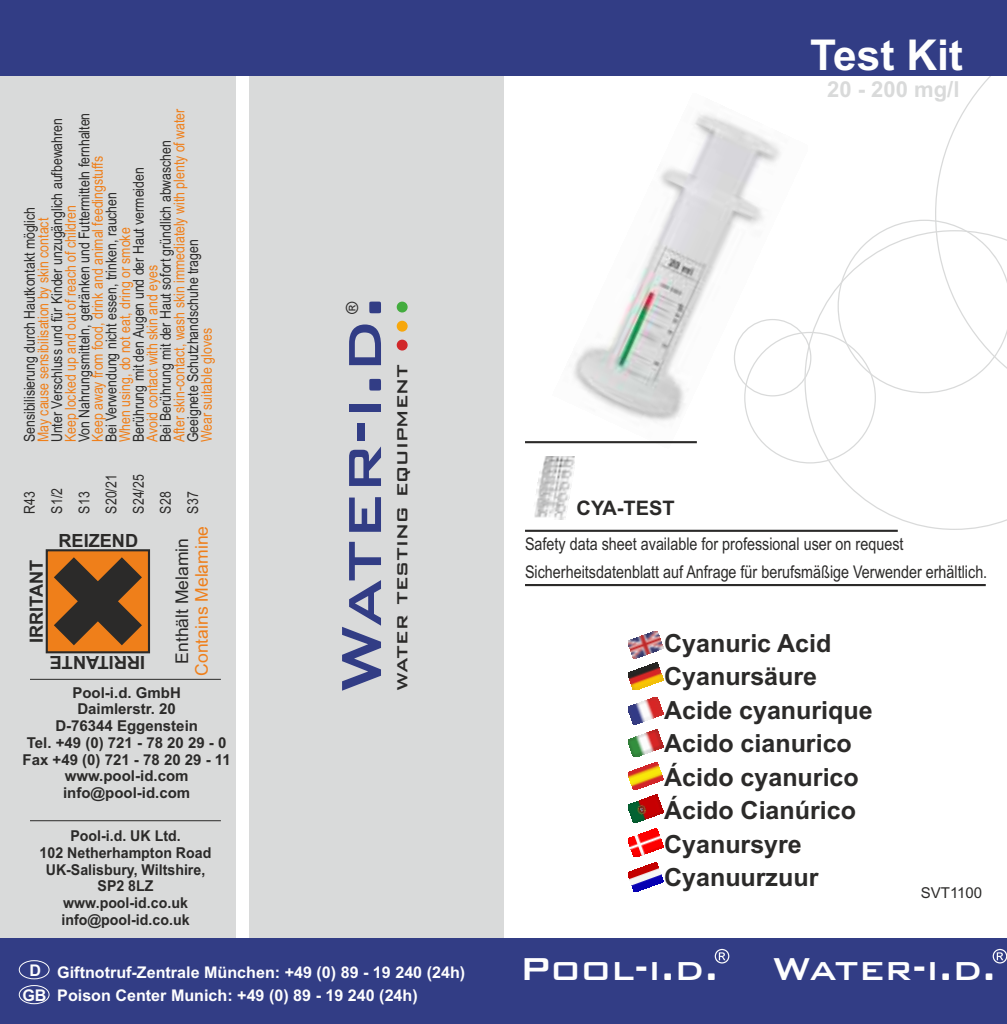
<style>
.page{position:relative;width:1007px;height:1024px;background:#fff}
.page>*{position:absolute;margin:0;border:0;box-sizing:border-box;transform-origin:0 0}
.t1{font:500 75.5px "Bank Gothic BT";letter-spacing:-.025em;color:#323d85}
.t2{font:700 42.5px "Arial";color:#fefefe}
.t3{font:500 42.25px "Bank Gothic BT";color:#fefefe}
.t4{font:700 25px/33.5px "Arial";color:#2b2a29}
.t5{font:500 23.75px "Bank Gothic BT";color:#2b2a29}
.t6{font:700 22px "Arial";color:#d9dada}
.t7{font:700 20px "Arial";color:#2b2a29}
.t8{font:700 18.25px "Arial";color:#2b2a29}
.t9{font:17.5px/27.8px "Arial Narrow";color:#2b2a29}
.t10{font:17.5px "Arial";color:#ef7f1a}
.t11{font:17.5px "Arial";color:#2b2a29}
.t12{font:16.75px "Arial";color:#2b2a29}
.t13{font:700 16px/23.5px "Arial";color:#fefefe}
.t14{font:15px "Arial Narrow";color:#2b2a29}
.t15{font:15px "Arial Narrow";color:#ef7f1a}
.t16{font:700 15px/16.8px "Arial";color:#2b2a29;text-align:center}
.t17{font:700 15px/16.8px "Arial";color:#2b2a29;text-align:center;scale:.94 1}
.t18{font:15px "Arial";color:#2b2a29}
</style>
<div class="page">
<div style="left:248px;top:47px;width:255px;height:898px;background:#d9dada"></div>
<div style="left:0;top:47px;width:235px;height:898px;background:#d9dada"></div>
<img style="left:628px;top:631px;width:35px;height:27px">
<img style="left:628px;top:663px;width:35px;height:27px">
<img style="left:628px;top:697px;width:35px;height:27px">
<img style="left:628px;top:729px;width:35px;height:28px">
<img style="left:628px;top:762px;width:35px;height:28px">
<img style="left:628px;top:828px;width:35px;height:29px">
<img style="left:628px;top:795px;width:35px;height:28px">
<img style="left:628px;top:862px;width:35px;height:30px">
<hr style="left:30px;top:820px;width:191px;height:1px;background:#2b2a29">
<hr style="left:30px;top:679px;width:191px;height:1px;background:#2b2a29">
<img style="left:534px;top:456px;width:40px;height:63px">
<hr style="left:525px;top:530px;width:372px;height:2px;background:#2b2a29">
<hr style="left:525px;top:584px;width:460px;height:2px;background:#2b2a29">
<svg style="left:804px;top:287px;width:202px;height:243px"></svg>
<svg style="left:45px;top:549px;width:106px;height:105px;background:#8c5625"></svg>
<svg style="left:837px;top:76px;width:169px;height:317px"></svg>
<img style="left:552px;top:114px;width:255px;height:335px">
<hr style="left:525px;top:441px;width:171px;height:2px;background:#2b2a29">
<div style="left:0;top:938px;width:1006px;height:86px;background:#323d85"></div>
<div style="left:19px;top:960px;width:30px;height:19px;border:1px solid #fefefe;border-radius:50%"></div>
<div style="left:19px;top:985px;width:30px;height:19px;border:1px solid #fefefe;border-radius:50%"></div>
<svg style="left:714px;top:949px;width:15px;height:14px"></svg>
<svg style="left:992px;top:949px;width:14px;height:14px"></svg>
<div style="left:0;top:0;width:1006px;height:76px;background:#323d85"></div>
<div style="left:396px;top:340px;width:11px;height:11px;background:#d1272a;border:1px solid #d1272a;border-radius:50%"></div>
<div style="left:396px;top:321px;width:11px;height:11px;background:#f7a70c;border:1px solid #f7a70c;border-radius:50%"></div>
<div style="left:396px;top:302px;width:11px;height:10px;background:#43ac3e;border:1px solid #43ac3e;border-radius:50%"></div>
<h2 class="t2" style="left:810px;top:39px;width:154px">Test Kit</h2>
<p class="t15" style="left:173px;top:442px;width:335px;rotate:-90deg">After skin-contact, wash skin immediately with plenty of water</p>
<p class="t14" style="left:78px;top:442px;width:331px;rotate:-90deg">Von Nahrungsmitteln, getränken und Futtermitteln fernhalten</p>
<p class="t14" style="left:51px;top:442px;width:326px;rotate:-90deg">Unter Verschluss und für Kinder unzugänglich aufbewahren</p>
<p class="t14" style="left:160px;top:442px;width:304px;rotate:-90deg">Bei Berührung mit der Haut sofort gründlich abwaschen</p>
<p class="t15" style="left:92px;top:442px;width:288px;rotate:-90deg">Keep away from food, drink and animal feedingstuffs</p>
<p class="t14" style="left:106px;top:513px;width:40px;rotate:-90deg">S20/21</p>
<p class="t14" style="left:133px;top:442px;width:276px;rotate:-90deg">Berührung mit den Augen und der Haut vermeiden</p>
<p class="t14" style="left:106px;top:442px;width:252px;rotate:-90deg">Bei Verwendung nicht essen, trinken, rauchen</p>
<p class="t15" style="left:65px;top:442px;width:239px;rotate:-90deg">Keep locked up and out of reach of children</p>
<p class="t14" style="left:24px;top:442px;width:237px;rotate:-90deg">Sensibilisierung durch Hautkontakt möglich</p>
<p class="t15" style="left:38px;top:442px;width:226px;rotate:-90deg">May cause sensibilisation by skin contact</p>
<p class="t15" style="left:119px;top:442px;width:216px;rotate:-90deg">When using, do not eat, dring or smoke</p>
<p class="t14" style="left:133px;top:513px;width:40px;rotate:-90deg">S24/25</p>
<p class="t14" style="left:187px;top:442px;width:205px;rotate:-90deg">Geeignete Schutzhandschuhe tragen</p>
<p class="t15" style="left:146px;top:442px;width:179px;rotate:-90deg">Avoid contact with skin and eyes</p>
<p class="t15" style="left:201px;top:442px;width:115px;rotate:-90deg">Wear suitable gloves</p>
<p class="t14" style="left:51px;top:513px;width:27px;rotate:-90deg">S1/2</p>
<p class="t14" style="left:24px;top:513px;width:24px;rotate:-90deg">R43</p>
<p class="t14" style="left:160px;top:513px;width:23px;rotate:-90deg">S28</p>
<p class="t14" style="left:78px;top:513px;width:23px;rotate:-90deg">S13</p>
<p class="t14" style="left:187px;top:513px;width:23px;rotate:-90deg">S37</p>
<p class="t8" style="left:30px;top:643px;width:85px;rotate:-90deg">IRRITANT</p>
<p class="t8" style="left:58px;top:533px;width:81px">REIZEND</p>
<p class="t8" style="left:145px;top:669px;width:97px;rotate:-180deg">IRRITANTE</p>
<p class="t10" style="left:195px;top:676px;width:151px;rotate:-90deg">Contains Melamine</p>
<p class="t11" style="left:175px;top:663px;width:127px;rotate:-90deg">Enthält Melamin</p>
<p class="t16" style="left:23px;top:685px;width:210px">Pool-i.d. GmbH<br>Daimlerstr. 20<br>D-76344 Eggenstein<br>Tel. +49 (0) 721 - 78 20 29 - 0<br>Fax +49 (0) 721 - 78 20 29 - 11 www.pool-id.com info@pool-id.com</p>
<p class="t17" style="left:40px;top:829px;width:184px">Pool-i.d. UK Ltd.<br>102 Netherhampton Road<br>UK-Salisbury, Wiltshire,<br>SP2 8LZ www.pool-id.co.uk info@pool-id.co.uk</p>
<p class="t12" style="left:346px;top:314px;width:14px;rotate:-90deg">®</p>
<h1 class="t1" style="left:323px;top:694px;width:400px;rotate:-90deg">Water-i.d.</h1>
<h3 class="t5" style="left:389px;top:691px;width:329px;rotate:-90deg">water testing equipment</h3>
<h3 class="t6" style="left:826px;top:81px;width:134px">20 - 200 mg/l</h3>
<h3 class="t7" style="left:576px;top:500px;width:100px">CYA-TEST</h3>
<p class="t9" style="left:525px;top:532px;width:463px">Safety data sheet available for professional user on request<br>Sicherheitsdatenblatt auf Anfrage für berufsmäßige Verwender erhältlich.</p>
<h3 class="t4" style="left:664px;top:628px;width:210px">Cyanuric Acid<br>Cyanursäure<br>Acide cyanurique<br>Acido cianurico<br>Ácido cyanurico<br>Ácido Cianúrico<br>Cyanursyre<br>Cyanuurzuur</h3>
<p class="t18" style="left:920px;top:887px;width:63px">SVT1100</p>
<p class="t13" style="left:29px;top:960px;width:13px">D</p>
<h3 class="t3" style="left:519px;top:948px;width:201px">Pool-i.d.</h3>
<h3 class="t3" style="left:772px;top:948px;width:225px">Water-i.d.</h3>
<p class="t13" style="left:22px;top:985px;width:26px">GB</p>
<p class="t13" style="left:57px;top:962px;width:409px">Giftnotruf-Zentrale München: +49 (0) 89 - 19 240 (24h)<br>Poison Center Munich: +49 (0) 89 - 19 240 (24h)</p>
</div>
